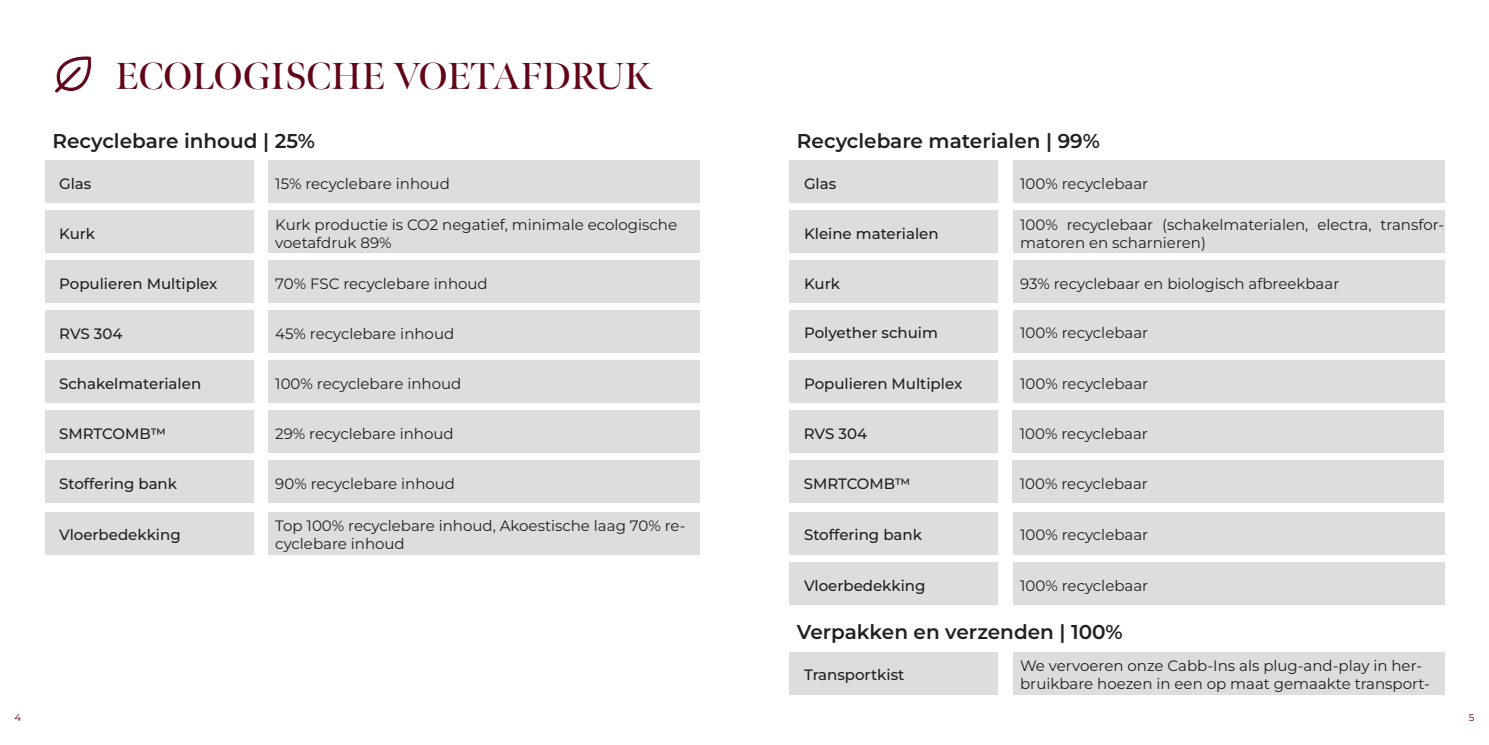
<style>
.page{position:relative;width:1489px;height:745px;background:#fff}
.page>*{position:absolute;margin:0;border:0;box-sizing:border-box;transform-origin:0 0}
.t1{font:600 37.5px "Meno Banner";color:#620517}
.t2{font:600 20px "Montserrat";color:#231f20}
.t3{font:15px/18px "Montserrat";color:#231f20}
.t4{font:500 15px "Montserrat";color:#231f20}
.t5{font:10px "Montserrat";color:#620517}
</style>
<div class="page">
<div style="left:45px;top:260px;width:208px;height:43px;background:#ddddde"></div>
<div style="left:45px;top:310px;width:208px;height:43px;background:#ddddde"></div>
<div style="left:45px;top:360px;width:208px;height:43px;background:#ddddde"></div>
<div style="left:45px;top:210px;width:208px;height:43px;background:#ddddde"></div>
<div style="left:45px;top:161px;width:208px;height:42px;background:#ddddde"></div>
<div style="left:268px;top:260px;width:431px;height:43px;background:#ddddde"></div>
<div style="left:268px;top:310px;width:431px;height:43px;background:#ddddde"></div>
<div style="left:268px;top:210px;width:431px;height:43px;background:#ddddde"></div>
<div style="left:268px;top:161px;width:431px;height:42px;background:#ddddde"></div>
<div style="left:268px;top:360px;width:431px;height:43px;background:#ddddde"></div>
<div style="left:45px;top:511px;width:208px;height:43px;background:#ddddde"></div>
<div style="left:45px;top:459px;width:208px;height:43px;background:#ddddde"></div>
<div style="left:45px;top:410px;width:208px;height:42px;background:#ddddde"></div>
<div style="left:268px;top:511px;width:431px;height:43px;background:#ddddde"></div>
<div style="left:268px;top:459px;width:431px;height:43px;background:#ddddde"></div>
<div style="left:268px;top:410px;width:431px;height:42px;background:#ddddde"></div>
<div style="left:789px;top:260px;width:208px;height:43px;background:#ddddde"></div>
<div style="left:789px;top:410px;width:208px;height:42px;background:#ddddde"></div>
<div style="left:789px;top:459px;width:208px;height:43px;background:#ddddde"></div>
<div style="left:789px;top:210px;width:208px;height:43px;background:#ddddde"></div>
<div style="left:789px;top:161px;width:208px;height:42px;background:#ddddde"></div>
<div style="left:1012px;top:260px;width:432px;height:43px;background:#ddddde"></div>
<div style="left:1012px;top:410px;width:431px;height:42px;background:#ddddde"></div>
<div style="left:1012px;top:210px;width:432px;height:43px;background:#ddddde"></div>
<div style="left:1012px;top:161px;width:432px;height:42px;background:#ddddde"></div>
<div style="left:1012px;top:459px;width:431px;height:43px;background:#ddddde"></div>
<div style="left:789px;top:562px;width:208px;height:42px;background:#ddddde"></div>
<div style="left:789px;top:360px;width:208px;height:43px;background:#ddddde"></div>
<div style="left:789px;top:310px;width:208px;height:42px;background:#ddddde"></div>
<div style="left:1012px;top:562px;width:432px;height:42px;background:#ddddde"></div>
<div style="left:1012px;top:360px;width:432px;height:43px;background:#ddddde"></div>
<div style="left:1012px;top:310px;width:432px;height:42px;background:#ddddde"></div>
<div style="left:789px;top:511px;width:208px;height:43px;background:#ddddde"></div>
<div style="left:1012px;top:511px;width:432px;height:43px;background:#ddddde"></div>
<div style="left:789px;top:651px;width:208px;height:43px;background:#ddddde"></div>
<div style="left:1012px;top:651px;width:432px;height:43px;background:#ddddde"></div>
<svg style="left:55px;top:57px;width:36px;height:35px"></svg>
<p class="t1" style="left:116px;top:52px;width:539px">ECOLOGISCHE VOETAFDRUK</p>
<p class="t2" style="left:52px;top:127px;width:264px">Recyclebare inhoud | 25%</p>
<p class="t2" style="left:797px;top:127px;width:304px">Recyclebare materialen | 99%</p>
<p class="t4" style="left:59px;top:174px;width:34px">Glas</p>
<p class="t3" style="left:275px;top:176px;width:176px">15% recyclebare inhoud</p>
<p class="t4" style="left:804px;top:174px;width:34px">Glas</p>
<p class="t3" style="left:1020px;top:176px;width:130px">100% recyclebaar</p>
<p class="t4" style="left:59px;top:223px;width:37px">Kurk</p>
<p class="t3" style="left:275px;top:216px;width:403px">Kurk productie is CO2 negatief, minimale ecologische voetafdruk 89%</p>
<p class="t4" style="left:804px;top:223px;width:136px">Kleine materialen</p>
<p class="t3" style="left:1020px;top:216px;width:425px">100% recyclebaar (schakelmaterialen, electra, transfor&shy;matoren en scharnieren)</p>
<p class="t4" style="left:59px;top:273px;width:160px">Populieren Multiplex</p>
<p class="t4" style="left:59px;top:323px;width:65px">RVS 304</p>
<p class="t4" style="left:59px;top:373px;width:143px">Schakelmaterialen</p>
<p class="t3" style="left:275px;top:275px;width:214px">70% FSC recyclebare inhoud</p>
<p class="t3" style="left:275px;top:325px;width:180px">45% recyclebare inhoud</p>
<p class="t3" style="left:275px;top:375px;width:187px">100% recyclebare inhoud</p>
<p class="t4" style="left:804px;top:273px;width:37px">Kurk</p>
<p class="t3" style="left:1020px;top:275px;width:321px">93% recyclebaar en biologisch afbreekbaar</p>
<p class="t4" style="left:804px;top:323px;width:135px">Polyether schuim</p>
<p class="t3" style="left:1020px;top:325px;width:130px">100% recyclebaar</p>
<p class="t4" style="left:804px;top:373px;width:160px">Populieren Multiplex</p>
<p class="t3" style="left:1020px;top:375px;width:130px">100% recyclebaar</p>
<p class="t4" style="left:59px;top:423px;width:108px">SMRTCOMB™</p>
<p class="t4" style="left:59px;top:472px;width:119px">Stoffering bank</p>
<p class="t3" style="left:275px;top:425px;width:180px">29% recyclebare inhoud</p>
<p class="t3" style="left:275px;top:475px;width:181px">90% recyclebare inhoud</p>
<p class="t4" style="left:803px;top:423px;width:65px">RVS 304</p>
<p class="t4" style="left:803px;top:472px;width:108px">SMRTCOMB™</p>
<p class="t3" style="left:1019px;top:425px;width:130px">100% recyclebaar</p>
<p class="t3" style="left:1019px;top:475px;width:130px">100% recyclebaar</p>
<p class="t4" style="left:59px;top:524px;width:123px">Vloerbedekking</p>
<p class="t3" style="left:275px;top:517px;width:412px">Top 100% recyclebare inhoud, Akoestische laag 70% re&shy;cyclebare inhoud</p>
<p class="t4" style="left:804px;top:524px;width:119px">Stoffering bank</p>
<p class="t3" style="left:1020px;top:526px;width:130px">100% recyclebaar</p>
<p class="t4" style="left:804px;top:575px;width:123px">Vloerbedekking</p>
<p class="t3" style="left:1020px;top:577px;width:130px">100% recyclebaar</p>
<p class="t2" style="left:797px;top:617px;width:327px">Verpakken en verzenden | 100%</p>
<p class="t4" style="left:804px;top:664px;width:102px">Transportkist</p>
<p class="t3" style="left:1020px;top:657px;width:411px">We vervoeren onze Cabb-Ins als plug-and-play in her&shy;bruikbare hoezen in een op maat gemaakte transport-</p>
<p class="t5" style="left:15px;top:710px;width:8px">4</p>
<p class="t5" style="left:1468px;top:710px;width:7px">5</p>
</div>
